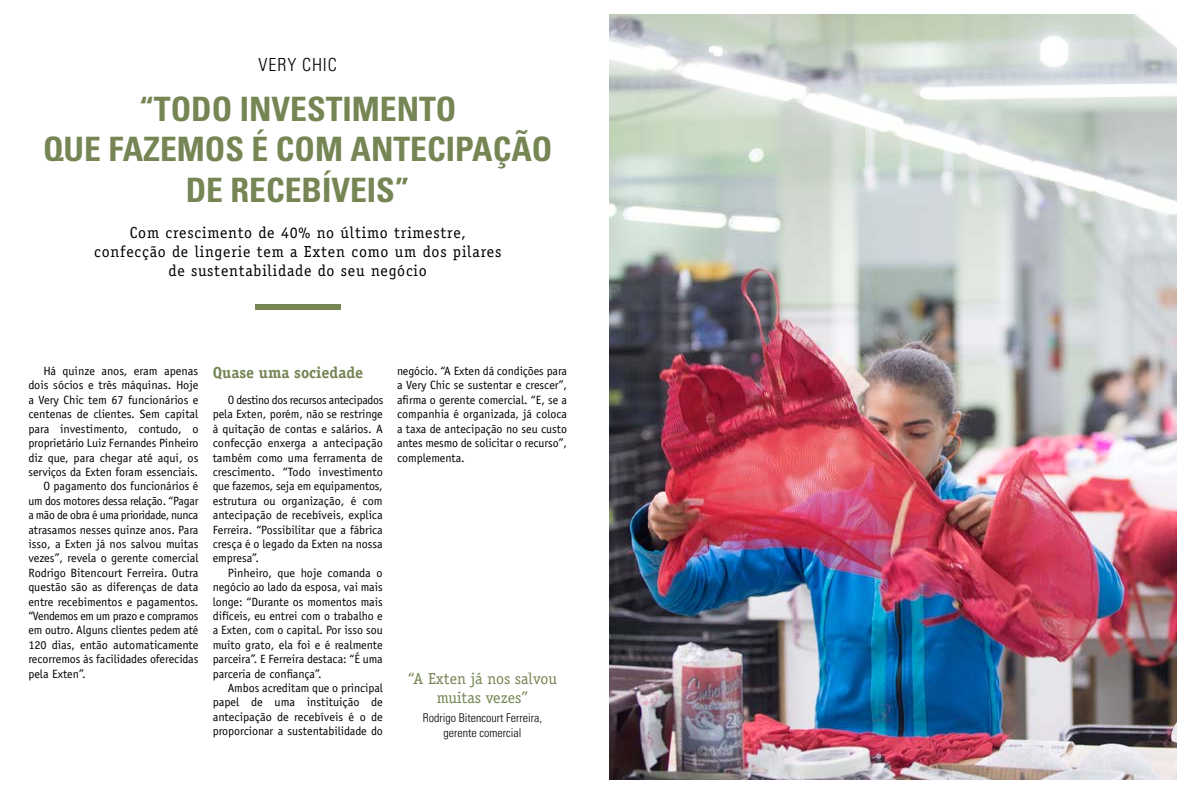
<style>
.page{position:relative;width:1191px;height:794px;background:#fff}
.page>*{position:absolute;margin:0;border:0;box-sizing:border-box;transform-origin:0 0}
.t1{font:700 condensed 33.6px/40.3px "Univers LT Std";color:#758554;text-align:center}
.t2{font:300 condensed 18px "Univers LT Std";letter-spacing:.05em;color:#000}
.t3{font:16px/19.2px "Officina Serif Std";letter-spacing:.05em;color:#000;text-align:center}
.t4{font:16px/19.2px "Officina Serif Std";color:#758554;text-align:center}
.t5{font:700 16px "Officina Serif Std";color:#758554}
.t6{font:12px/14.4px "Officina Sans Std";color:#000;text-align:justify}
.t7{font:12px "Officina Sans Std";letter-spacing:-.02em;color:#000}
.t8{font:300 condensed 12px/14.4px "Univers LT Std";color:#000;text-align:center}
</style>
<div class="page">
<img style="left:609px;top:14px;width:567px;height:766px">
<div style="left:255px;top:304px;width:85px;height:6px;background:#758554"></div>
<h2 class="t2" style="left:259px;top:54px;width:80px">VERY CHIC</h2>
<h1 class="t1" style="left:43px;top:89px;width:511px">“TODO INVESTIMENTO<br>QUE FAZEMOS É COM ANTECIPAÇÃO<br>DE RECEBÍVEIS”</h1>
<h3 class="t3" style="left:94px;top:223px;width:408px">Com crescimento de 40% no último trimestre, confecção de lingerie tem a Exten como um dos pilares de sustentabilidade do seu negócio</h3>
<p class="t6" style="left:43px;top:364px;width:156px">Há quinze anos, eram apenas</p>
<p class="t6" style="left:28px;top:378px;width:172px">dois sócios e três máquinas. Hoje</p>
<p class="t6" style="left:28px;top:393px;width:172px">a Very Chic tem 67 funcionários e</p>
<p class="t6" style="left:28px;top:407px;width:172px">centenas de clientes. Sem capital</p>
<p class="t6" style="left:28px;top:421px;width:172px">para investimento, contudo, o</p>
<p class="t6" style="left:28px;top:436px;width:172px">proprietário Luiz Fernandes Pinheiro</p>
<p class="t6" style="left:28px;top:450px;width:172px">diz que, para chegar até aqui, os</p>
<p class="t6" style="left:28px;top:465px;width:171px">serviços da Exten foram essenciais.</p>
<p class="t6" style="left:43px;top:479px;width:157px">O pagamento dos funcionários é</p>
<p class="t6" style="left:28px;top:493px;width:172px">um dos motores dessa relação. “Pagar</p>
<p class="t7" style="left:28px;top:508px;width:172px">a mão de obra é uma prioridade, nunca</p>
<p class="t6" style="left:28px;top:522px;width:172px">atrasamos nesses quinze anos. Para</p>
<p class="t6" style="left:28px;top:537px;width:172px">isso, a Exten já nos salvou muitas</p>
<p class="t6" style="left:28px;top:551px;width:172px">vezes”, revela o gerente comercial</p>
<p class="t6" style="left:28px;top:565px;width:172px">Rodrigo Bitencourt Ferreira. Outra</p>
<p class="t6" style="left:28px;top:580px;width:172px">questão são as diferenças de data</p>
<p class="t6" style="left:28px;top:594px;width:172px">entre recebimentos e pagamentos.</p>
<p class="t7" style="left:28px;top:609px;width:172px">“Vendemos em um prazo e compramos</p>
<p class="t6" style="left:28px;top:623px;width:172px">em outro. Alguns clientes pedem até</p>
<p class="t6" style="left:28px;top:637px;width:172px">120 dias, então automaticamente</p>
<p class="t6" style="left:28px;top:652px;width:172px">recorremos às facilidades oferecidas</p>
<p class="t6" style="left:28px;top:666px;width:59px">pela Exten”.</p>
<h3 class="t5" style="left:213px;top:363px;width:152px">Quase uma sociedade</h3>
<p class="t6" style="left:213px;top:393px;width:172px;text-indent:15px">O destino dos recursos antecipados pela Exten, porém, não se restringe à quitação de contas e salários. A confecção enxerga a antecipação também como uma ferramenta de crescimento. “Todo investimento que fazemos, seja em equipamentos, estrutura ou organização, é com antecipação de recebíveis, explica Ferreira. “Possibilitar que a fábrica cresça é o legado da Exten na nossa empresa”.</p>
<p class="t6" style="left:213px;top:565px;width:172px;text-indent:15px">Pinheiro, que hoje comanda o negócio ao lado da esposa, vai mais longe: “Durante os momentos mais difíceis, eu entrei com o trabalho e a Exten, com o capital. Por isso sou muito grato, ela foi e é realmente parceira”. E Ferreira destaca: “É uma parceria de confiança”.</p>
<p class="t6" style="left:213px;top:681px;width:172px;text-indent:15px">Ambos acreditam que o principal papel de uma instituição de antecipação de recebíveis é o de proporcionar a sustentabilidade do</p>
<p class="t6" style="left:397px;top:364px;width:172px">negócio. “A Exten dá condições para a Very Chic se sustentar e crescer”, afirma o gerente comercial. “E, se a companhia é organizada, já coloca a taxa de antecipação no seu custo antes mesmo de solicitar o recurso”, complementa.</p>
<h3 class="t4" style="left:408px;top:669px;width:151px">“A Exten já nos salvou muitas vezes”</h3>
<p class="t8" style="left:423px;top:711px;width:121px">Rodrigo Bitencourt Ferreira, gerente comercial</p>
</div>
